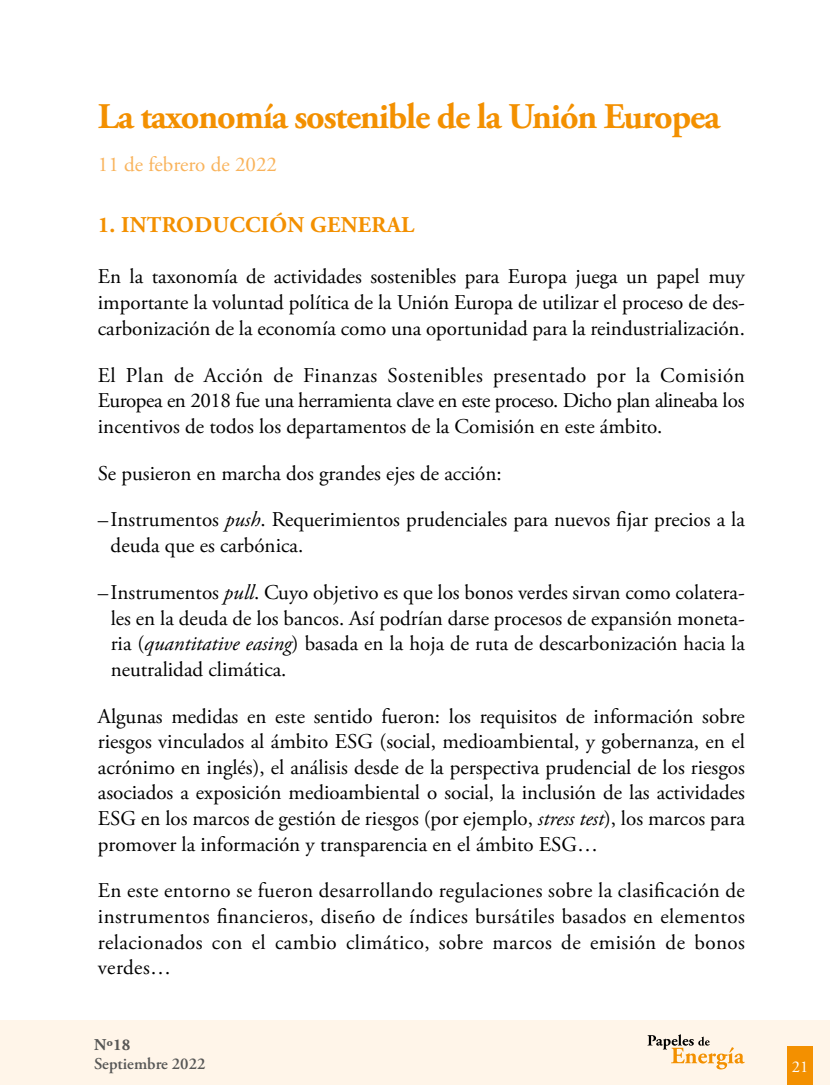
<style>
.page{position:relative;width:830px;height:1085px;background:#fff}
.page>*{position:absolute;margin:0;border:0;box-sizing:border-box;transform-origin:0 0}
.t1{font:700 36px "Adobe Garamond Pro";letter-spacing:-.03em;color:#f39000}
.t2{font:700 22.5px "Adobe Garamond Pro";letter-spacing:.015em;color:#f39000}
.t3{font:21px/25.7px "Adobe Garamond Pro";color:#000;text-align:justify}
.t4{font:21px "Adobe Garamond Pro";color:#f9b35b}
.t5{font:600 16.5px "Adobe Garamond Pro";color:#575756}
.t6{font:700 16.5px "Adobe Garamond Pro";color:#575756}
.t7{font:16.5px "Adobe Garamond Pro";color:#fff}
.s1{font-style:italic}
</style>
<div class="page">
<div style="left:0;top:1020px;width:829px;height:64px;background:#fff5e9"></div>
<svg style="left:647px;top:1034px;width:97px;height:35px"></svg>
<div style="left:787px;top:1046px;width:25px;height:38px;background:#f39000"></div>
<h1 class="t1" style="left:98px;top:96px;width:623px">La taxonomía sostenible de la Unión Europea</h1>
<p class="t4" style="left:98px;top:151px;width:181px">11 de febrero de 2022</p>
<p class="t2" style="left:98px;top:212px;width:318px">1. INTRODUCCIÓN GENERAL</p>
<p class="t3" style="left:98px;top:265px;width:648px">En la taxonomía de actividades sostenibles para Europa juega un papel muy importante la voluntad política de la Unión Europa de utilizar el proceso de des&shy;carbonización de la economía como una oportunidad para la reindustrialización.</p>
<p class="t3" style="left:98px;top:363px;width:648px">El Plan de Acción de Finanzas Sostenibles presentado por la Comisión Europea en 2018 fue una herramienta clave en este proceso. Dicho plan alineaba los incentivos de todos los departamentos de la Comisión en este ámbito.</p>
<p class="t3" style="left:98px;top:461px;width:405px">Se pusieron en marcha dos grandes ejes de acción:</p>
<p class="t3" style="left:111px;top:507px;width:635px;text-indent:-13px">–Instrumentos <span class="s1">push</span>. Requerimientos prudenciales para nuevos fijar precios a la deuda que es carbónica.</p>
<p class="t3" style="left:111px;top:580px;width:635px;text-indent:-13px">–Instrumentos <span class="s1">pull</span>. Cuyo objetivo es que los bonos verdes sirvan como colatera&shy;les en la deuda de los bancos. Así podrían darse procesos de expansión moneta&shy;ria (<span class="s1">quantitative easing</span>) basada en la hoja de ruta de descarbonización hacia la neutralidad climática.</p>
<p class="t3" style="left:98px;top:703px;width:648px">Algunas medidas en este sentido fueron: los requisitos de información sobre riesgos vinculados al ámbito ESG (social, medioambiental, y gobernanza, en el acrónimo en inglés), el análisis desde de la perspectiva prudencial de los riesgos asociados a exposición medioambiental o social, la inclusión de las actividades ESG en los marcos de gestión de riesgos (por ejemplo, <span class="s1">stress test</span>), los marcos para promover la información y transparencia en el ámbito ESG…</p>
<p class="t3" style="left:98px;top:878px;width:648px">En este entorno se fueron desarrollando regulaciones sobre la clasificación de instrumentos financieros, diseño de índices bursátiles basados en elementos relacionados con el cambio climático, sobre marcos de emisión de bonos verdes…</p>
<p class="t6" style="left:94px;top:1034px;width:38px">Nº18</p>
<p class="t5" style="left:94px;top:1054px;width:113px">Septiembre 2022</p>
<p class="t7" style="left:791px;top:1056px;width:18px">21</p>
</div>
